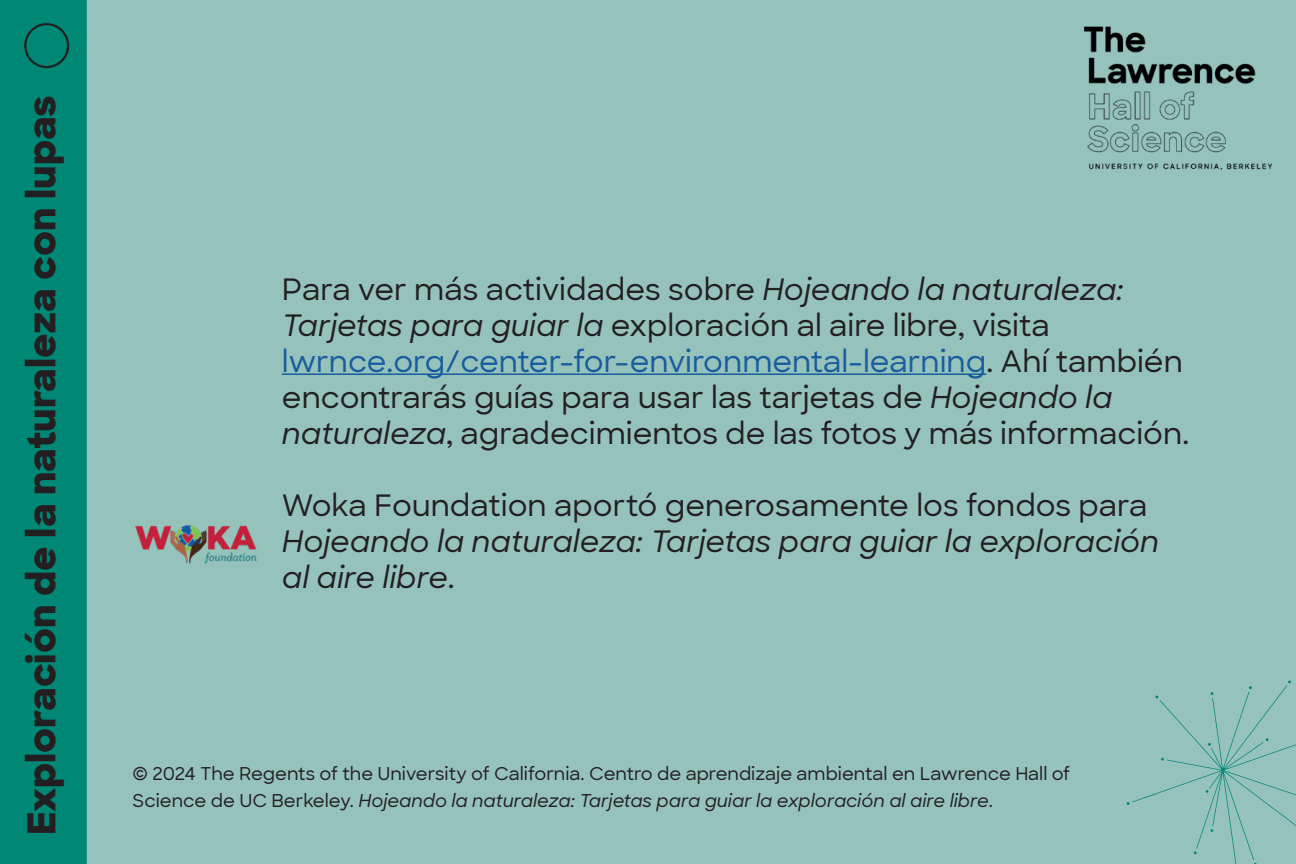
<style>
.page{position:relative;width:1296px;height:864px;background:#96c2bc}
.page>*{position:absolute;margin:0;border:0;box-sizing:border-box;transform-origin:0 0}
.t1{font:300 60px "Sharp Sans";color:#231f20}
.t2{font:800 39px "Sharp Sans";color:#231f20}
.t3{font:500 30px/36px "Sharp Sans";color:#231f20}
.t4{font:italic 500 30px/36px "Sharp Sans";color:#231f20}
.t5{font:500 18px/27px "Sharp Sans";color:#231f20}
.s1{font-style:italic}
.s2{color:#175d9e}
.s3{font-style:normal}
</style>
<div class="page">
<div style="left:0;top:0;width:87px;height:864px;background:#008775"></div>
<div style="left:0;top:90px;width:81px;height:750px;background:#008775"></div>
<hr style="left:282px;top:373px;width:704px;height:2px;background:#175d9e">
<img style="left:1084px;top:26px;width:188px;height:144px">
<svg style="left:1127px;top:680px;width:169px;height:184px"></svg>
<img style="left:135px;top:525px;width:122px;height:39px">
<h1 class="t1" style="left:18px;top:2px;width:58px">○</h1>
<h2 class="t2" style="left:12px;top:835px;width:741px;rotate:-90deg">Exploración de la naturaleza con lupas</h2>
<p class="t3" style="left:282px;top:270px;width:909px">Para ver más actividades sobre <span class="s1">Hojeando la naturaleza:<br>Tarjetas para guiar la</span> exploración al aire libre, visita <span class="s2">lwrnce.org/center-for-environmental-learning</span>. Ahí también encontrarás guías para usar las tarjetas de <span class="s1">Hojeando la naturaleza</span>, agradecimientos de las fotos y más información.</p>
<p class="t4" style="left:282px;top:486px;width:879px"><span class="s3">Woka Foundation aportó generosamente los fondos para<br></span>Hojeando la naturaleza: Tarjetas para guiar la exploración al aire libre<span class="s3">.</span></p>
<p class="t5" style="left:133px;top:759px;width:939px">© 2024 The Regents of the University of California. Centro de aprendizaje ambiental en Lawrence Hall of<br>Science de UC Berkeley. <span class="s1">Hojeando la naturaleza: Tarjetas para guiar la exploración al aire libre</span>.</p>
</div>
